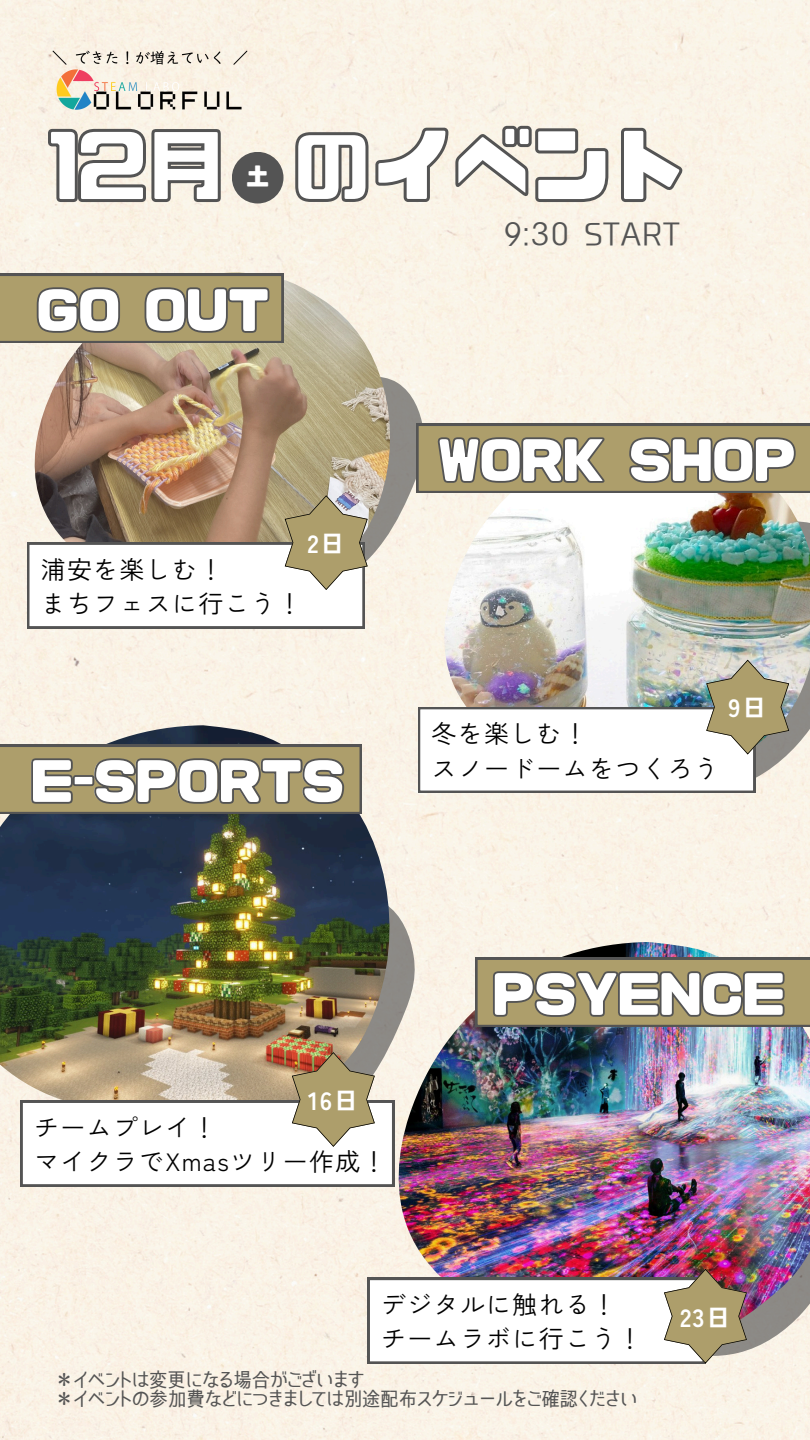
<style>
.page{position:relative;width:810px;height:1440px;background:#faf3e6}
.page>*{position:absolute;margin:0;border:0;box-sizing:border-box;transform-origin:0 0}
.t1{font:80px "CP Font";color:#fff}
.t2{font:49px "CP Font";color:#fff}
.t3{font:30px "Smart Font UI Proportional";color:#545454}
.t4{font:25px/34.5px "Zen Kaku Gothic New";letter-spacing:.05em;color:#000}
.t5{font:700 25px "Zen Kaku Gothic New";letter-spacing:.05em;color:#fff}
.t6{font:23.9px "CP Font";color:#fff}
.t7{font:20px "Smart Font UI Proportional";color:#545454}
</style>
<div class="page">
<svg style="left:390px;top:328px;width:36px;height:266px;background:#d2cdc3"></svg>
<svg style="left:390px;top:842px;width:26px;height:298px;background:#d5d0c6"></svg>
<img style="left:34px;top:272px;width:356px;height:330px">
<img style="left:444px;top:493px;width:366px;height:290px">
<img style="left:0;top:725px;width:390px;height:405px">
<img style="left:52px;top:50px;width:196px;height:61px">
<div style="left:232px;top:152px;width:52px;height:52px;background:#545454;border-radius:50%"></div>
<svg style="left:27px;top:495px;width:341px;height:133px"></svg>
<img style="left:418px;top:660px;width:371px;height:133px">
<svg style="left:21px;top:1052px;width:373px;height:134px"></svg>
<img style="left:398px;top:942px;width:412px;height:405px">
<svg style="left:368px;top:1269px;width:379px;height:95px"></svg>
<svg style="left:47px;top:127px;width:175px;height:77px;background:#d1cbc1"></svg>
<svg style="left:294px;top:124px;width:389px;height:80px;background:#dfd9ce"></svg>
<svg style="left:0;top:274px;width:283px;height:69px;background:#9e9167"></svg>
<svg style="left:416px;top:424px;width:394px;height:69px;background:#9c9066"></svg>
<svg style="left:0;top:745px;width:361px;height:69px;background:#9d9066"></svg>
<svg style="left:475px;top:958px;width:335px;height:69px;background:#9c8f66"></svg>
<h2 class="t1" style="left:48px;top:127px;width:166px">12月</h2>
<p class="t1" style="left:292px;top:127px;width:401px">のイベント</p>
<p class="t3" style="left:504px;top:218px;width:178px">9:30 START</p>
<h1 class="t6" style="left:246px;top:165px;width:22px">土</h1>
<h5 class="t2" style="left:37px;top:286px;width:234px">GO OUT</h5>
<p class="t4" style="left:41px;top:551px;width:263px">浦安を楽しむ！<br>まちフェスに行こう！</p>
<h4 class="t5" style="left:307px;top:524px;width:39px">2日</h4>
<h2 class="t2" style="left:30px;top:757px;width:315px">E-SPORTS</h2>
<h4 class="t2" style="left:438px;top:436px;width:359px">WORK SHOP</h4>
<h3 class="t4" style="left:432px;top:715px;width:289px">冬を楽しむ！<br>スノードームをつくろう</h3>
<h2 class="t5" style="left:729px;top:688px;width:40px">9日</h2>
<h2 class="t5" style="left:308px;top:1081px;width:52px">16日</h2>
<p class="t4" style="left:34px;top:1109px;width:354px">チームプレイ！<br>マイクラでXmasツリー作成！</p>
<p class="t2" style="left:493px;top:970px;width:293px">PSYENCE</p>
<p class="t4" style="left:381px;top:1286px;width:263px">デジタルに触れる！チームラボに行こう！</p>
<h4 class="t5" style="left:680px;top:1298px;width:52px">23日</h4>
<h2 class="t7" style="left:55px;top:1369px;width:311px">＊イベントは変更になる場合がございます</h2>
<h2 class="t7" style="left:55px;top:1389px;width:584px">＊イベントの参加費などにつきましては別途配布スケジュールをご確認ください</h2>
</div>
